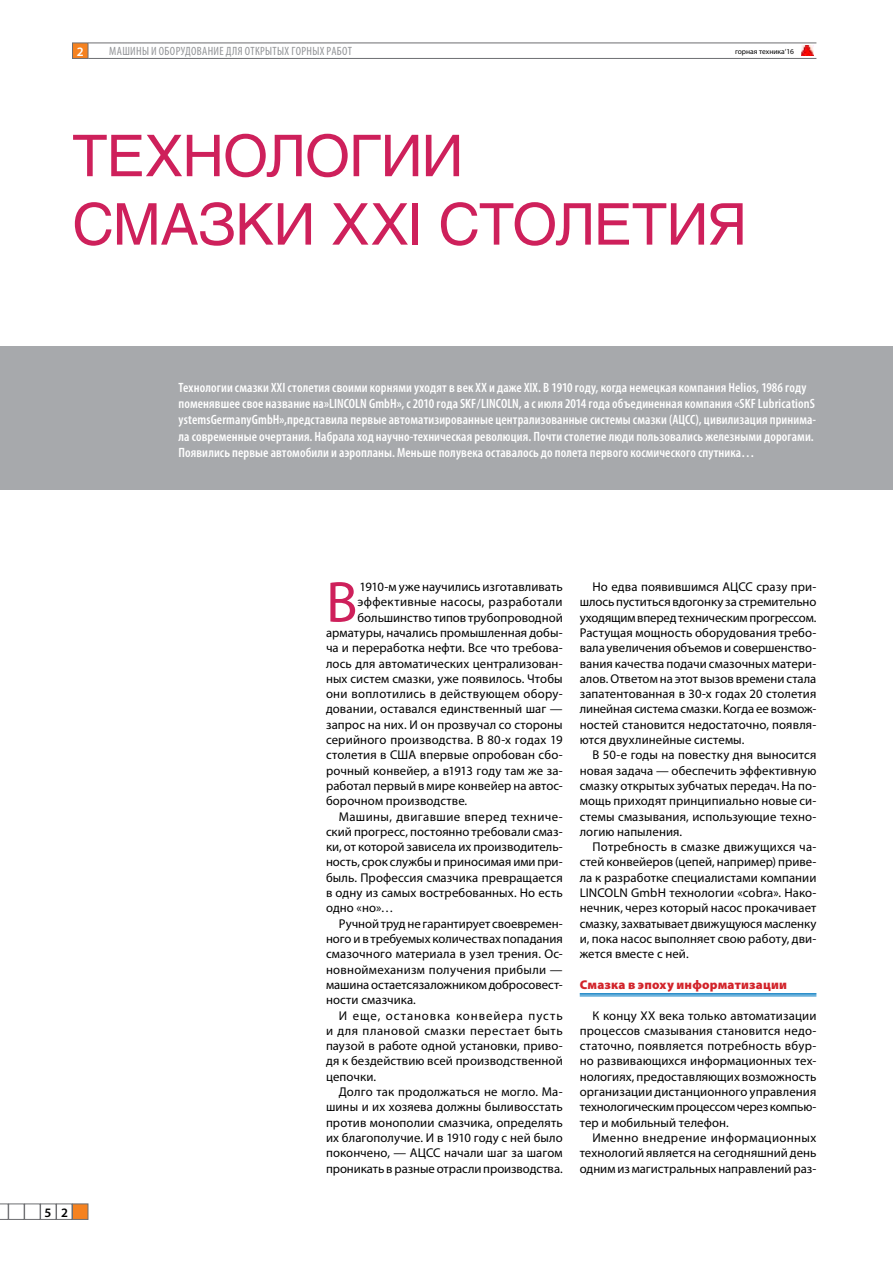
<style>
.page{position:relative;width:893px;height:1276px;background:#fff}
.page>*{position:absolute;margin:0;border:0;box-sizing:border-box;transform-origin:0 0}
.t1{font:58.2px "Myriad Pro";color:#ce205b}
.t2{font:57px/68.4px "Helios";letter-spacing:-.015em;color:#ce205b}
.t3{font:600 condensed 13.5px/16.2px "Myriad Pro";letter-spacing:.01em;color:#fff}
.t4{font:600 12.9px "Myriad Pro";color:#000}
.t5{font:600 12.9px "Myriad Pro";color:#fff}
.t6{font:12.75px/15.3px "Myriad Pro";letter-spacing:.005em;color:#000;text-align:justify}
.t7{font:12.75px "Myriad Pro";letter-spacing:.04em;color:#000}
.t8{font:12.75px "Myriad Pro";letter-spacing:.035em;color:#000}
.t9{font:12.75px "Myriad Pro";letter-spacing:.025em;color:#000}
.t10{font:12.75px "Myriad Pro";letter-spacing:.075em;color:#000}
.t11{font:900 12.75px "Myriad Pro";letter-spacing:.015em;color:#d2232a}
.t12{font:condensed 12px "Myriad Pro";letter-spacing:.025em;color:#939598}
.t13{font:7.5px "Myriad Pro";color:#000}
</style>
<div class="page">
<svg style="left:801px;top:46px;width:12px;height:10px"></svg>
<div style="left:72px;top:1203px;width:16px;height:16px;background:#f58220;border:1px solid #6d6e71"></div>
<div style="left:56px;top:1203px;width:16px;height:16px;border:1px solid #6d6e71"></div>
<div style="left:40px;top:1203px;width:16px;height:16px;border:1px solid #6d6e71"></div>
<div style="left:24px;top:1203px;width:16px;height:16px;border:1px solid #6d6e71"></div>
<div style="left:8px;top:1203px;width:16px;height:16px;border:1px solid #6d6e71"></div>
<svg style="left:0;top:1203px;width:8px;height:16px"></svg>
<div style="left:73px;top:43px;width:15px;height:15px;background:#f58220"></div>
<div style="left:72px;top:43px;width:16px;height:16px;border:1px solid #6d6e71"></div>
<hr style="left:88px;top:43px;width:728px;height:1px;background:#6d6e71">
<hr style="left:88px;top:58px;width:728px;height:1px;background:#6d6e71">
<div style="left:0;top:346px;width:893px;height:143px;background:#a7a9ac"></div>
<hr style="left:580px;top:993px;width:236px;height:1px;background:#0079c1">
<hr style="left:580px;top:995px;width:236px;height:1px;background:#0079c1">
<p class="t5" style="left:77px;top:43px;width:8px">2</p>
<p class="t12" style="left:109px;top:44px;width:244px">машины и оборудование для открытых горных работ</p>
<p class="t13" style="left:735px;top:47px;width:61px">горная техника‘16</p>
<h2 class="t2" style="left:72px;top:121px;width:676px">Технологии<br>смазки XXI столетия</h2>
<p class="t3" style="left:179px;top:380px;width:639px">Технологии смазки XXI столетия своими корнями уходят в век XX и даже XIX. В 1910 году, когда немецкая компания Helios, 1986 году поменявшее свое название на»LINCOLN GmbH», с 2010 года SKF/LINCOLN, ас июля 2014 года объединенная компания «SKF LubricationS ystemsGermanyGmbH»,представила первые автоматизированные централизованные системы смазки (АЦСС), цивилизация принима&shy;ла современные очертания. Набрала ход научно-техническая революция. Почти столетие люди пользовались железными дорогами.<br>Появились первые автомобили и аэропланы. Меньше полувека оставалось до полета первого космического спутника…</p>
<p class="t4" style="left:45px;top:1204px;width:25px">5 2</p>
<h1 class="t1" style="left:326px;top:566px;width:33px">В</h1>
<p class="t6" style="left:360px;top:579px;width:205px">1910‑м уже научились изготавливать</p>
<p class="t9" style="left:358px;top:594px;width:207px">эффективные насосы, разработали</p>
<p class="t6" style="left:358px;top:609px;width:207px">большинство типов трубопроводной</p>
<p class="t6" style="left:326px;top:625px;width:238px">арматуры, начались промышленная добы‑</p>
<p class="t6" style="left:326px;top:640px;width:238px">ча и переработка нефти. Все что требова‑</p>
<p class="t6" style="left:326px;top:655px;width:238px">лось для автоматических централизован‑</p>
<p class="t6" style="left:326px;top:670px;width:238px">ных систем смазки, уже появилось. Чтобы</p>
<p class="t6" style="left:326px;top:686px;width:238px">они воплотились в действующем обору‑</p>
<p class="t6" style="left:326px;top:701px;width:238px">довании, оставался единственный шаг —</p>
<p class="t6" style="left:326px;top:716px;width:238px">запрос на них. И он прозвучал со стороны</p>
<p class="t6" style="left:326px;top:732px;width:238px">серийного производства. В 80‑х годах 19</p>
<p class="t6" style="left:326px;top:747px;width:238px">столетия в США впервые опробован сбо‑</p>
<p class="t6" style="left:326px;top:762px;width:238px">рочный конвейер, а в1913 году там же за‑</p>
<p class="t6" style="left:326px;top:778px;width:238px">работал первый в мире конвейер на автос‑</p>
<p class="t6" style="left:326px;top:793px;width:143px">борочном производстве.</p>
<p class="t8" style="left:339px;top:808px;width:225px">Машины, двигавшие вперед техниче‑</p>
<p class="t6" style="left:326px;top:823px;width:238px">ский прогресс, постоянно требовали смаз‑</p>
<p class="t6" style="left:326px;top:839px;width:238px">ки, от которой зависела их производитель‑</p>
<p class="t6" style="left:326px;top:854px;width:238px">ность, срок службы и приносимая ими при‑</p>
<p class="t6" style="left:326px;top:869px;width:238px">быль. Профессия смазчика превращается</p>
<p class="t6" style="left:326px;top:885px;width:238px">в одну из самых востребованных. Но есть</p>
<p class="t6" style="left:326px;top:900px;width:69px">одно «но»…</p>
<p class="t6" style="left:339px;top:915px;width:225px">Ручной труд не гарантирует своевремен‑</p>
<p class="t6" style="left:326px;top:931px;width:238px">ного и в требуемых количествах попадания</p>
<p class="t6" style="left:326px;top:946px;width:238px">смазочного материала в узел трения. Ос‑</p>
<p class="t6" style="left:326px;top:961px;width:238px">новноймеханизм получения прибыли —</p>
<p class="t6" style="left:326px;top:976px;width:238px">машина остаетсязаложником добросовест‑</p>
<p class="t6" style="left:326px;top:992px;width:91px">ности смазчика.</p>
<p class="t10" style="left:339px;top:1007px;width:225px">И еще, остановка конвейера пусть</p>
<p class="t7" style="left:326px;top:1022px;width:238px">и для плановой смазки перестает быть</p>
<p class="t6" style="left:326px;top:1038px;width:238px">паузой в работе одной установки, приво‑</p>
<p class="t6" style="left:326px;top:1053px;width:238px">дя к бездействию всей производственной</p>
<p class="t6" style="left:326px;top:1068px;width:52px">цепочки.</p>
<p class="t6" style="left:339px;top:1084px;width:225px">Долго так продолжаться не могло. Ма‑</p>
<p class="t6" style="left:326px;top:1099px;width:238px">шины и их хозяева должны быливосстать</p>
<p class="t6" style="left:326px;top:1114px;width:238px">против монополии смазчика, определять</p>
<p class="t6" style="left:326px;top:1129px;width:238px">их благополучие. И в 1910 году с ней было</p>
<p class="t6" style="left:326px;top:1145px;width:238px">покончено, — АЦСС начали шаг за шагом</p>
<p class="t6" style="left:326px;top:1160px;width:238px">проникать в разные отрасли производства.</p>
<p class="t6" style="left:580px;top:579px;width:238px;text-indent:13px">Но едва появившимся АЦСС сразу при‑ шлось пуститься вдогонку за стремительно уходящим вперед техническим прогрессом.<br>Растущая мощность оборудования требо‑ вала увеличения объемов и совершенство‑ вания качества подачи смазочных матери‑ алов. Ответом на этот вызов времени стала запатентованная в 30‑х годах 20 столетия линейная система смазки. Когда ее возмож‑ ностей становится недостаточно, появля‑ ются двухлинейные системы.</p>
<p class="t6" style="left:580px;top:747px;width:238px;text-indent:13px">В 50‑е годы на повестку дня выносится новая задача — обеспечить эффективную смазку открытых зубчатых передач. На по‑ мощь приходят принципиально новые си‑ стемы смазывания, использующие техно‑ логию напыления.</p>
<p class="t6" style="left:580px;top:839px;width:238px;text-indent:13px">Потребность в смазке движущихся ча‑ стей конвейеров (цепей, например) приве‑ ла к разработке специалистами компании LINCOLN GmbH технологии «cobra». Нако‑ нечник, через который насос прокачивает смазку, захватывает движущуюся масленку и, пока насос выполняет свою работу, дви‑ жется вместе с ней.</p>
<p class="t11" style="left:580px;top:977px;width:209px">Смазка в эпоху информатизации</p>
<p class="t6" style="left:580px;top:1007px;width:238px;text-indent:13px">К концу XX века только автоматизации процессов смазывания становится недо‑ статочно, появляется потребность вбур‑ но развивающихся информационных тех‑ нологиях, предоставляющих возможность организации дистанционного управления технологическим процессом через компью‑ тер и мобильный телефон.</p>
<p class="t6" style="left:580px;top:1129px;width:238px;text-indent:13px">Именно внедрение информационных технологий является на сегодняшний день одним из магистральных направлений раз‑</p>
</div>
